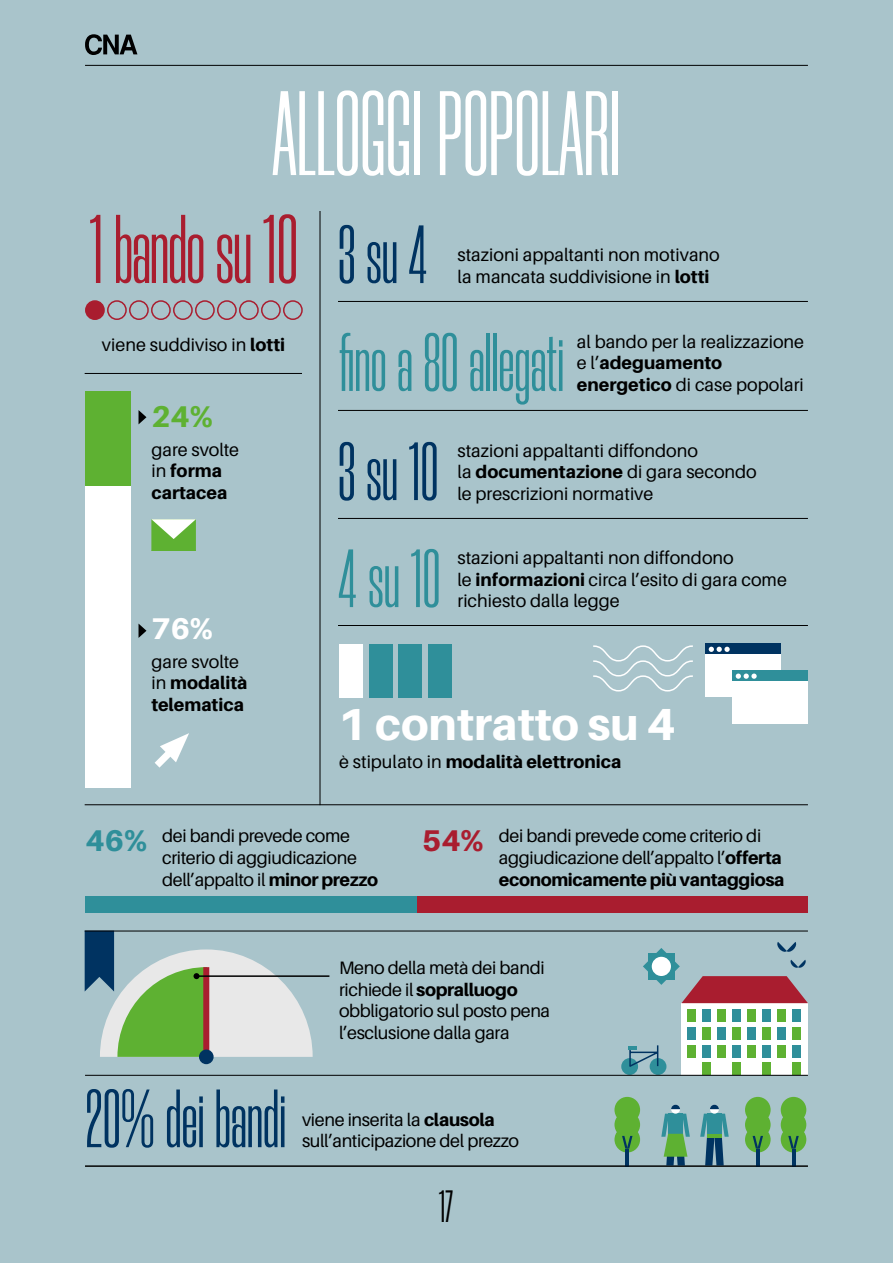
<style>
.page{position:relative;width:893px;height:1263px;background:#a9c4cb}
.page>*{position:absolute;margin:0;border:0;box-sizing:border-box;transform-origin:0 0}
.t1{font:120px "Morganite";color:#fff}
.t2{font:97.5px "Morganite";letter-spacing:-.01em;color:#a91d2f}
.t3{font:82.5px "Morganite";color:#003361}
.t4{font:82.5px "Morganite";color:#2f8f9a}
.t5{font:800 45px "Aileron";color:#fff}
.t6{font:45px "Morganite";color:#000}
.t7{font:800 30px "Aileron";color:#5eb132}
.t8{font:800 30px "Aileron";color:#2f8f9a}
.t9{font:800 30px "Aileron";color:#a91d2f}
.t10{font:800 30px "Aileron";color:#fff}
.t11{font:18px/21.6px "Aileron";color:#000}
.t12{font:18px/21.6px "Aileron";letter-spacing:-.02em;color:#000}
.t13{font:800 18px/21.6px "Aileron";color:#000}
.s1{font-weight:800}
.s2{font-weight:400}
</style>
<div class="page">
<div style="left:86px;top:301px;width:18px;height:18px;background:#a91d2f;border-radius:50%"></div>
<div style="left:85px;top:300px;width:20px;height:20px;border:2px solid #a91d2f;border-radius:50%"></div>
<div style="left:195px;top:300px;width:20px;height:20px;border:2px solid #a91d2f;border-radius:50%"></div>
<div style="left:173px;top:300px;width:20px;height:20px;border:2px solid #a91d2f;border-radius:50%"></div>
<div style="left:283px;top:300px;width:20px;height:20px;border:2px solid #a91d2f;border-radius:50%"></div>
<div style="left:129px;top:300px;width:20px;height:20px;border:2px solid #a91d2f;border-radius:50%"></div>
<div style="left:239px;top:300px;width:20px;height:20px;border:2px solid #a91d2f;border-radius:50%"></div>
<div style="left:107px;top:300px;width:20px;height:20px;border:2px solid #a91d2f;border-radius:50%"></div>
<div style="left:217px;top:300px;width:20px;height:20px;border:2px solid #a91d2f;border-radius:50%"></div>
<div style="left:151px;top:300px;width:20px;height:20px;border:2px solid #a91d2f;border-radius:50%"></div>
<div style="left:261px;top:300px;width:20px;height:20px;border:2px solid #a91d2f;border-radius:50%"></div>
<hr style="left:320px;top:211px;width:1px;height:594px;background:#000">
<hr style="left:338px;top:301px;width:470px;height:1px;background:#000">
<hr style="left:338px;top:518px;width:470px;height:1px;background:#000">
<hr style="left:338px;top:625px;width:470px;height:1px;background:#000">
<hr style="left:85px;top:373px;width:217px;height:1px;background:#000">
<hr style="left:85px;top:804px;width:723px;height:1px;background:#000">
<div style="left:86px;top:391px;width:45px;height:95px;background:#5eb132"></div>
<div style="left:86px;top:486px;width:45px;height:301px;background:#fff"></div>
<hr style="left:338px;top:410px;width:470px;height:1px;background:#000">
<div style="left:745px;top:1097px;width:26px;height:26px;background:#5eb132;border-radius:50%"></div>
<div style="left:614px;top:1097px;width:26px;height:26px;background:#5eb132;border-radius:50%"></div>
<div style="left:781px;top:1097px;width:25px;height:26px;background:#5eb132;border-radius:50%"></div>
<div style="left:745px;top:1112px;width:26px;height:26px;background:#5eb132;border-radius:50%"></div>
<div style="left:614px;top:1112px;width:26px;height:26px;background:#5eb132;border-radius:50%"></div>
<div style="left:781px;top:1112px;width:25px;height:26px;background:#5eb132;border-radius:50%"></div>
<div style="left:745px;top:1126px;width:26px;height:26px;background:#5eb132;border-radius:50%"></div>
<div style="left:614px;top:1126px;width:26px;height:26px;background:#5eb132;border-radius:50%"></div>
<div style="left:781px;top:1126px;width:25px;height:26px;background:#5eb132;border-radius:50%"></div>
<hr style="left:756px;top:1149px;width:4px;height:17px;background:#003361">
<hr style="left:625px;top:1149px;width:4px;height:17px;background:#003361">
<hr style="left:792px;top:1149px;width:3px;height:17px;background:#003361">
<svg style="left:753px;top:1136px;width:10px;height:13px"></svg>
<svg style="left:622px;top:1136px;width:10px;height:13px"></svg>
<svg style="left:788px;top:1136px;width:11px;height:13px"></svg>
<svg style="left:700px;top:1105px;width:29px;height:60px"></svg>
<svg style="left:661px;top:1105px;width:29px;height:60px"></svg>
<svg style="left:139px;top:410px;width:7px;height:14px"></svg>
<svg style="left:139px;top:624px;width:7px;height:14px"></svg>
<div style="left:85px;top:896px;width:332px;height:16px;background:#2f8f9a"></div>
<div style="left:417px;top:896px;width:391px;height:16px;background:#a91d2f"></div>
<svg style="left:151px;top:519px;width:45px;height:32px"></svg>
<svg style="left:155px;top:733px;width:34px;height:35px"></svg>
<div style="left:339px;top:644px;width:24px;height:53px;background:#fff"></div>
<div style="left:398px;top:644px;width:24px;height:53px;background:#2f8f9a"></div>
<div style="left:369px;top:644px;width:24px;height:53px;background:#2f8f9a"></div>
<div style="left:428px;top:644px;width:24px;height:53px;background:#2f8f9a"></div>
<div style="left:705px;top:643px;width:76px;height:11px;background:#003361"></div>
<svg style="left:709px;top:647px;width:21px;height:5px"></svg>
<div style="left:705px;top:654px;width:76px;height:42px;background:#fff"></div>
<div style="left:732px;top:670px;width:76px;height:11px;background:#2f8f9a"></div>
<svg style="left:736px;top:673px;width:21px;height:6px"></svg>
<div style="left:732px;top:681px;width:76px;height:42px;background:#fff"></div>
<hr style="left:85px;top:931px;width:723px;height:1px;background:#000">
<div style="left:199px;top:1049px;width:15px;height:15px;background:#003361;border-radius:50%"></div>
<div style="left:681px;top:1003px;width:127px;height:72px;background:#fff"></div>
<svg style="left:643px;top:942px;width:165px;height:61px"></svg>
<div style="left:687px;top:1010px;width:9px;height:12px;background:#5eb132"></div>
<div style="left:687px;top:1028px;width:9px;height:12px;background:#2f8f9a"></div>
<div style="left:687px;top:1045px;width:9px;height:12px;background:#5eb132"></div>
<div style="left:747px;top:1010px;width:9px;height:12px;background:#5eb132"></div>
<div style="left:747px;top:1028px;width:9px;height:12px;background:#2f8f9a"></div>
<div style="left:747px;top:1045px;width:9px;height:12px;background:#5eb132"></div>
<div style="left:717px;top:1010px;width:9px;height:12px;background:#5eb132"></div>
<div style="left:717px;top:1028px;width:9px;height:12px;background:#2f8f9a"></div>
<div style="left:717px;top:1045px;width:9px;height:12px;background:#5eb132"></div>
<div style="left:777px;top:1010px;width:9px;height:12px;background:#5eb132"></div>
<div style="left:777px;top:1028px;width:9px;height:12px;background:#2f8f9a"></div>
<div style="left:777px;top:1045px;width:9px;height:12px;background:#5eb132"></div>
<div style="left:702px;top:1010px;width:9px;height:12px;background:#2f8f9a"></div>
<div style="left:702px;top:1028px;width:9px;height:12px;background:#5eb132"></div>
<div style="left:702px;top:1045px;width:9px;height:12px;background:#2f8f9a"></div>
<div style="left:702px;top:1063px;width:9px;height:12px;background:#5eb132"></div>
<div style="left:762px;top:1010px;width:9px;height:12px;background:#2f8f9a"></div>
<div style="left:762px;top:1028px;width:9px;height:12px;background:#5eb132"></div>
<div style="left:762px;top:1045px;width:9px;height:12px;background:#2f8f9a"></div>
<div style="left:762px;top:1063px;width:9px;height:12px;background:#5eb132"></div>
<div style="left:732px;top:1010px;width:9px;height:12px;background:#2f8f9a"></div>
<div style="left:732px;top:1028px;width:9px;height:12px;background:#5eb132"></div>
<div style="left:732px;top:1045px;width:9px;height:12px;background:#2f8f9a"></div>
<div style="left:732px;top:1063px;width:9px;height:12px;background:#5eb132"></div>
<div style="left:792px;top:1010px;width:9px;height:12px;background:#2f8f9a"></div>
<div style="left:792px;top:1028px;width:9px;height:12px;background:#5eb132"></div>
<div style="left:792px;top:1045px;width:9px;height:12px;background:#2f8f9a"></div>
<div style="left:792px;top:1063px;width:9px;height:12px;background:#5eb132"></div>
<div style="left:621px;top:1058px;width:17px;height:17px;background:#2f8f9a;border-radius:50%"></div>
<div style="left:650px;top:1058px;width:16px;height:17px;background:#2f8f9a;border-radius:50%"></div>
<svg style="left:628px;top:1045px;width:32px;height:23px"></svg>
<hr style="left:85px;top:1075px;width:723px;height:1px;background:#000">
<svg style="left:593px;top:645px;width:100px;height:47px"></svg>
<hr style="left:197px;top:975px;width:132px;height:2px;background:#000">
<svg style="left:85px;top:931px;width:228px;height:126px"></svg>
<svg style="left:85px;top:34px;width:52px;height:21px"></svg>
<hr style="left:85px;top:65px;width:723px;height:1px;background:#000">
<hr style="left:85px;top:1166px;width:723px;height:1px;background:#000">
<h1 class="t1" style="left:272px;top:73px;width:350px">ALLOGGI POPOLARI</h1>
<h2 class="t2" style="left:89px;top:200px;width:210px">1 bando su 10</h2>
<h3 class="t3" style="left:338px;top:213px;width:91px">3 su 4</h3>
<p class="t11" style="left:457px;top:245px;width:264px">stazioni appaltanti non motivano la mancata suddivisione in <span class="s1">lotti</span></p>
<p class="t11" style="left:102px;top:334px;width:185px">viene suddiviso in <span class="s1">lotti</span></p>
<h3 class="t7" style="left:151px;top:400px;width:63px">24%</h3>
<p class="t13" style="left:151px;top:439px;width:89px"><span class="s2">gare svolte in</span> forma cartacea</p>
<h3 class="t10" style="left:151px;top:612px;width:63px">76%</h3>
<p class="t13" style="left:151px;top:651px;width:98px"><span class="s2">gare svolte in</span> modalità telematica</p>
<h3 class="t4" style="left:338px;top:321px;width:228px">fino a 80 allegati</h3>
<p class="t11" style="left:577px;top:331px;width:229px">al bando per la realizzazione e l’<span class="s1">adeguamento energetico</span> di case popolari</p>
<h3 class="t3" style="left:338px;top:430px;width:102px">3 su 10</h3>
<h3 class="t4" style="left:338px;top:537px;width:104px">4 su 10</h3>
<p class="t11" style="left:457px;top:440px;width:301px">stazioni appaltanti diffondono<br>la <span class="s1">documentazione</span> di gara secondo le prescrizioni normative</p>
<p class="t11" style="left:457px;top:547px;width:331px">stazioni appaltanti non diffondono<br>le <span class="s1">informazioni</span> circa l’esito di gara come richiesto dalla legge</p>
<h3 class="t5" style="left:338px;top:699px;width:339px">1 contratto su 4</h3>
<p class="t13" style="left:339px;top:751px;width:284px"><span class="s2">è stipulato in</span> modalità elettronica</p>
<p class="t12" style="left:162px;top:825px;width:218px">dei bandi prevede come criterio di aggiudicazione dell’appalto il <span class="s1">minor prezzo</span></p>
<p class="t12" style="left:499px;top:825px;width:287px">dei bandi prevede come criterio di aggiudicazione dell’appalto l’<span class="s1">offerta economicamente più vantaggiosa</span></p>
<h3 class="t8" style="left:86px;top:823px;width:63px">46%</h3>
<h3 class="t9" style="left:422px;top:823px;width:63px">54%</h3>
<p class="t12" style="left:339px;top:957px;width:213px">Meno della metà dei bandi richiede il <span class="s1">sopralluogo </span>obbligatorio sul posto pena l’esclusione dalla gara</p>
<h3 class="t3" style="left:85px;top:1077px;width:202px">20% dei bandi</h3>
<p class="t12" style="left:302px;top:1109px;width:219px">viene inserita la <span class="s1">clausola </span>sull’anticipazione del prezzo</p>
<h3 class="t6" style="left:439px;top:1184px;width:16px">17</h3>
</div>
